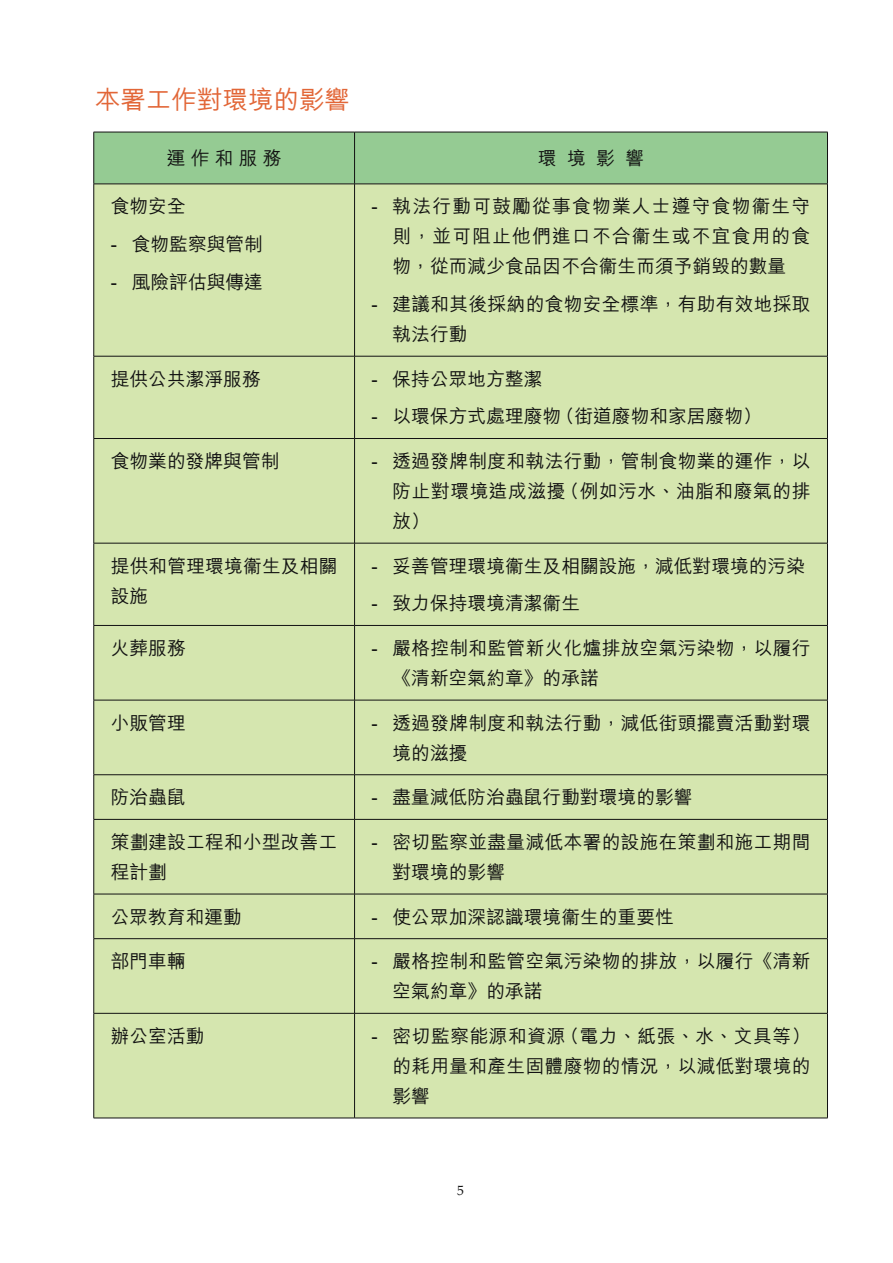
<style>
.page{position:relative;width:893px;height:1263px;background:#fff}
.page>*{position:absolute;margin:0;border:0;box-sizing:border-box;transform-origin:0 0}
.t1{font:500 25.5px "M Hei HK";color:#e26637}
.t2{font:500 18.75px/30px "M Hei HK";letter-spacing:.01em;color:#121212}
.t3{font:13.5px "Palatino";color:#121212}
</style>
<div class="page">
<div style="left:95px;top:133px;width:732px;height:51px;background:#95cb93"></div>
<div style="left:95px;top:185px;width:732px;height:933px;background:#d5e6af"></div>
<hr style="left:94px;top:132px;width:261px;height:1px;background:#121212">
<hr style="left:94px;top:132px;width:1px;height:52px;background:#121212">
<hr style="left:355px;top:132px;width:473px;height:1px;background:#121212">
<hr style="left:354px;top:132px;width:1px;height:52px;background:#121212">
<hr style="left:827px;top:132px;width:1px;height:52px;background:#121212">
<hr style="left:94px;top:184px;width:261px;height:1px;background:#121212">
<hr style="left:94px;top:184px;width:1px;height:172px;background:#121212">
<hr style="left:355px;top:184px;width:473px;height:1px;background:#121212">
<hr style="left:354px;top:184px;width:1px;height:172px;background:#121212">
<hr style="left:827px;top:184px;width:1px;height:172px;background:#121212">
<hr style="left:94px;top:356px;width:261px;height:1px;background:#121212">
<hr style="left:94px;top:356px;width:1px;height:82px;background:#121212">
<hr style="left:355px;top:356px;width:473px;height:1px;background:#121212">
<hr style="left:354px;top:356px;width:1px;height:82px;background:#121212">
<hr style="left:827px;top:356px;width:1px;height:82px;background:#121212">
<hr style="left:94px;top:438px;width:261px;height:1px;background:#121212">
<hr style="left:94px;top:439px;width:1px;height:104px;background:#121212">
<hr style="left:355px;top:438px;width:473px;height:1px;background:#121212">
<hr style="left:354px;top:439px;width:1px;height:104px;background:#121212">
<hr style="left:827px;top:439px;width:1px;height:104px;background:#121212">
<hr style="left:94px;top:543px;width:261px;height:1px;background:#121212">
<hr style="left:94px;top:543px;width:1px;height:82px;background:#121212">
<hr style="left:355px;top:543px;width:473px;height:1px;background:#121212">
<hr style="left:354px;top:543px;width:1px;height:82px;background:#121212">
<hr style="left:827px;top:543px;width:1px;height:82px;background:#121212">
<hr style="left:94px;top:625px;width:261px;height:1px;background:#121212">
<hr style="left:94px;top:626px;width:1px;height:74px;background:#121212">
<hr style="left:355px;top:625px;width:473px;height:1px;background:#121212">
<hr style="left:354px;top:626px;width:1px;height:74px;background:#121212">
<hr style="left:827px;top:626px;width:1px;height:74px;background:#121212">
<hr style="left:94px;top:700px;width:261px;height:1px;background:#121212">
<hr style="left:94px;top:700px;width:1px;height:74px;background:#121212">
<hr style="left:355px;top:700px;width:473px;height:1px;background:#121212">
<hr style="left:354px;top:700px;width:1px;height:74px;background:#121212">
<hr style="left:827px;top:700px;width:1px;height:74px;background:#121212">
<hr style="left:94px;top:774px;width:261px;height:1px;background:#121212">
<hr style="left:94px;top:775px;width:1px;height:44px;background:#121212">
<hr style="left:355px;top:774px;width:473px;height:1px;background:#121212">
<hr style="left:354px;top:775px;width:1px;height:44px;background:#121212">
<hr style="left:827px;top:775px;width:1px;height:44px;background:#121212">
<hr style="left:94px;top:819px;width:261px;height:1px;background:#121212">
<hr style="left:94px;top:820px;width:1px;height:74px;background:#121212">
<hr style="left:355px;top:819px;width:473px;height:1px;background:#121212">
<hr style="left:354px;top:820px;width:1px;height:74px;background:#121212">
<hr style="left:827px;top:820px;width:1px;height:74px;background:#121212">
<hr style="left:94px;top:894px;width:261px;height:1px;background:#121212">
<hr style="left:94px;top:894px;width:1px;height:44px;background:#121212">
<hr style="left:355px;top:894px;width:473px;height:1px;background:#121212">
<hr style="left:354px;top:894px;width:1px;height:44px;background:#121212">
<hr style="left:827px;top:894px;width:1px;height:44px;background:#121212">
<hr style="left:94px;top:938px;width:261px;height:1px;background:#121212">
<hr style="left:94px;top:939px;width:1px;height:74px;background:#121212">
<hr style="left:355px;top:938px;width:473px;height:1px;background:#121212">
<hr style="left:354px;top:939px;width:1px;height:74px;background:#121212">
<hr style="left:827px;top:939px;width:1px;height:74px;background:#121212">
<hr style="left:94px;top:1013px;width:261px;height:1px;background:#121212">
<hr style="left:94px;top:1013px;width:1px;height:105px;background:#121212">
<hr style="left:355px;top:1013px;width:473px;height:1px;background:#121212">
<hr style="left:354px;top:1013px;width:1px;height:105px;background:#121212">
<hr style="left:827px;top:1013px;width:1px;height:105px;background:#121212">
<hr style="left:94px;top:1118px;width:261px;height:1px;background:#121212">
<hr style="left:355px;top:1118px;width:473px;height:1px;background:#121212">
<h1 class="t1" style="left:95px;top:81px;width:256px">本署工作對環境的影響</h1>
<p class="t2" style="left:167px;top:142px;width:116px">運 作 和 服 務</p>
<p class="t2" style="left:538px;top:142px;width:108px">環 境 影 響</p>
<p class="t2" style="left:111px;top:190px;width:76px">食物安全</p>
<p class="t2" style="left:111px;top:228px;width:154px">- 食物監察與管制</p>
<p class="t2" style="left:111px;top:265px;width:154px">- 風險評估與傳達</p>
<p class="t2" style="left:393px;top:190px;width:419px;text-align:justify;text-indent:-21px">- 執法行動可鼓勵從事食物業人士遵守食物衞生守則，並可阻止他們進口不合衞生或不宜食用的食物，從而減少食品因不合衞生而須予銷毁的數量</p>
<p class="t2" style="left:393px;top:288px;width:420px;text-indent:-21px">- 建議和其後採納的食物安全標準，有助有效地採取執法行動</p>
<p class="t2" style="left:111px;top:362px;width:151px">提供公共潔淨服務</p>
<p class="t2" style="left:372px;top:362px;width:172px">- 保持公眾地方整潔</p>
<p class="t2" style="left:372px;top:400px;width:392px">- 以環保方式處理廢物（街道廢物和家居廢物）</p>
<p class="t2" style="left:111px;top:445px;width:170px">食物業的發牌與管制</p>
<p class="t2" style="left:393px;top:445px;width:420px;text-align:justify;text-indent:-21px">- 透過發牌制度和執法行動，管制食物業的運作，以防止對環境造成滋擾（例如污水、油脂和廢氣的排放）</p>
<p class="t2" style="left:111px;top:549px;width:228px">提供和管理環境衞生及相關設施</p>
<p class="t2" style="left:372px;top:549px;width:435px">- 妥善管理環境衞生及相關設施，減低對環境的污染</p>
<p class="t2" style="left:372px;top:587px;width:210px">- 致力保持環境清潔衞生</p>
<p class="t2" style="left:111px;top:632px;width:76px">火葬服務</p>
<p class="t2" style="left:393px;top:632px;width:420px;text-indent:-21px">- 嚴格控制和監管新火化爐排放空氣污染物，以履行《清新空氣約章》的承諾</p>
<p class="t2" style="left:111px;top:706px;width:76px">小販管理</p>
<p class="t2" style="left:393px;top:706px;width:420px;text-indent:-21px">- 透過發牌制度和執法行動，減低街頭擺賣活動對環境的滋擾</p>
<p class="t2" style="left:111px;top:781px;width:76px">防治蟲鼠</p>
<p class="t2" style="left:372px;top:781px;width:322px">- 盡量減低防治蟲鼠行動對環境的影響</p>
<p class="t2" style="left:111px;top:826px;width:228px">策劃建設工程和小型改善工程計劃</p>
<p class="t2" style="left:393px;top:826px;width:420px;text-indent:-21px">- 密切監察並盡量減低本署的設施在策劃和施工期間對環境的影響</p>
<p class="t2" style="left:111px;top:900px;width:133px">公眾教育和運動</p>
<p class="t2" style="left:372px;top:900px;width:304px">- 使公眾加深認識環境衞生的重要性</p>
<p class="t2" style="left:111px;top:945px;width:76px">部門車輛</p>
<p class="t2" style="left:393px;top:945px;width:420px;text-indent:-21px">- 嚴格控制和監管空氣污染物的排放，以履行《清新空氣約章》的承諾</p>
<p class="t2" style="left:111px;top:1019px;width:95px">辦公室活動</p>
<p class="t2" style="left:393px;top:1019px;width:420px;text-align:justify;text-indent:-21px">- 密切監察能源和資源（電力、紙張、水、文具等）的耗用量和產生固體廢物的情況，以減低對環境的影響</p>
<p class="t3" style="left:457px;top:1179px;width:8px">5</p>
</div>
